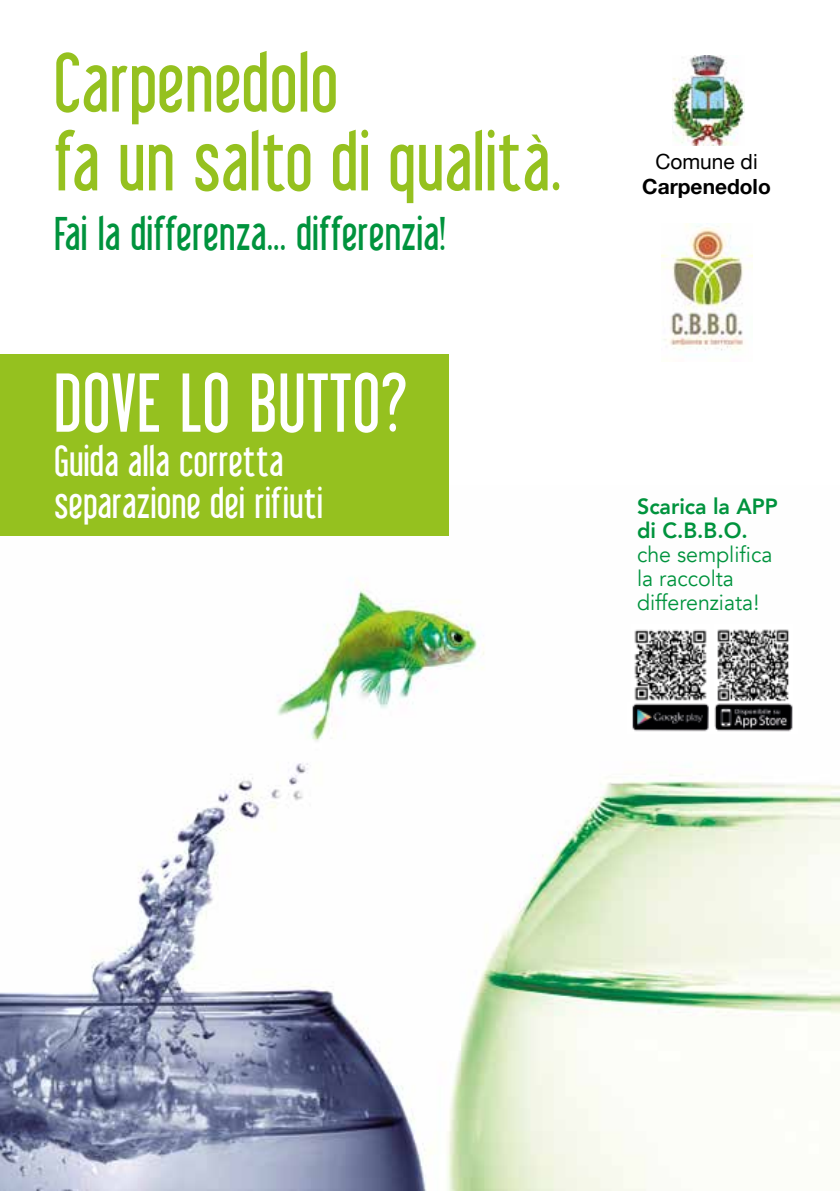
<style>
.page{position:relative;width:840px;height:1191px;background:#fff}
.page>*{position:absolute;margin:0;border:0;box-sizing:border-box;transform-origin:0 0}
.t1{font:81px/78.8px "Libel Suit";letter-spacing:.03em;color:#95c11f}
.t2{font:81px "Libel Suit";letter-spacing:.035em;color:#fff}
.t3{font:46px "Libel Suit";letter-spacing:.03em;color:#00933d}
.t4{font:42px/42px "Libel Suit";letter-spacing:.03em;color:#fff}
.t5{font:22px/24px "Avenir";color:#00933d}
.t6{font:800 22px/24px "Avenir";color:#00933d}
.t7{font:700 20.8px "Helvetica Neue";color:#000}
.t8{font:20.8px "Helvetica Neue";color:#000}
</style>
<div class="page">
<img style="left:0;top:486px;width:839px;height:705px">
<div style="left:0;top:354px;width:448px;height:182px;background:#95c11f"></div>
<img style="left:672px;top:56px;width:72px;height:90px">
<img style="left:661px;top:224px;width:90px;height:127px">
<img style="left:627px;top:702px;width:84px;height:31px">
<img style="left:713px;top:702px;width:84px;height:31px">
<img style="left:631px;top:624px;width:78px;height:76px">
<img style="left:713px;top:624px;width:78px;height:78px">
<h1 class="t1" style="left:55px;top:44px;width:507px">Carpenedolo<br>fa un salto di qualità.</h1>
<p class="t3" style="left:55px;top:209px;width:392px">Fai la differenza... differenzia!</p>
<h1 class="t2" style="left:55px;top:359px;width:352px">DOVE LO BUTTO?</h1>
<p class="t4" style="left:55px;top:440px;width:269px">Guida alla corretta separazione dei rifiuti</p>
<p class="t8" style="left:655px;top:147px;width:104px">Comune di</p>
<p class="t7" style="left:642px;top:170px;width:130px">Carpenedolo</p>
<p class="t6" style="left:636px;top:494px;width:142px">Scarica la APP di C.B.B.O.</p>
<p class="t5" style="left:636px;top:543px;width:137px">che semplifica la raccolta differenziata!</p>
</div>
